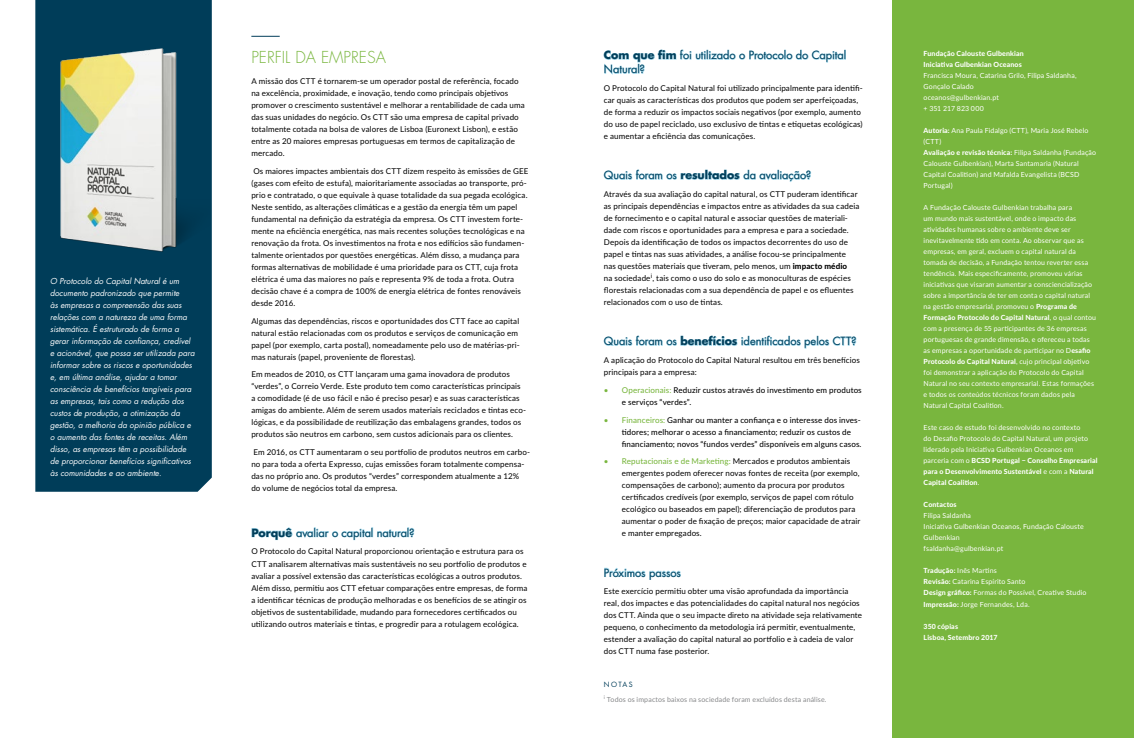
<style>
.page{position:relative;width:1134px;height:738px;background:#fff}
.page>*{position:absolute;margin:0;border:0;box-sizing:border-box;transform-origin:0 0}
.t1{font:300 16px "Futura Std";color:#79b63e}
.t2{font:11px/14px "Futura Std";letter-spacing:-.005em;color:#003d59}
.t3{font:8px/12px "Lato";letter-spacing:.015em;color:#000}
.t4{font:italic 8px/12px "Futura Std";color:#fff}
.t5{font:500 8px/12px "Lato";letter-spacing:.015em;color:#000}
.t6{font:7px/11px "Lato";letter-spacing:.02em;color:#fff}
.t7{font:800 7px/11px "Lato";letter-spacing:.02em;color:#fff}
.t8{font:7px "Lato";letter-spacing:.02em;color:#87888a}
.t9{font:7px "Futura Std";letter-spacing:.2em;color:#003d59}
.s1{font-weight:700}
.s2{font-weight:800}
.s3{color:#79b63e}
.s4{font-weight:500;color:#79b63e}
</style>
<div class="page">
<svg style="left:252px;top:527px;width:162px;height:12px"></svg>
<svg style="left:251px;top:36px;width:29px;height:1px"></svg>
<svg style="left:604px;top:50px;width:242px;height:24px"></svg>
<svg style="left:604px;top:170px;width:207px;height:12px"></svg>
<svg style="left:604px;top:335px;width:252px;height:13px"></svg>
<svg style="left:604px;top:567px;width:77px;height:12px"></svg>
<div style="left:893px;top:0;width:241px;height:737px;background:#79b63e"></div>
<div style="left:35px;top:0;width:177px;height:491px;background:#003d59"></div>
<img style="left:35px;top:40px;width:177px;height:218px">
<p class="t4" style="left:50px;top:274px;width:146px">O Protocolo do Capital Natural é um documento padronizado que permite<br>às empresas a compreensão das suas relações com a natureza de uma forma sistemática. É estruturado de forma a gerar informação de confiança, credível e acionável, que possa ser utilizada para informar sobre os riscos e oportunidades e, em última análise, ajudar a tomar consciência de benefícios tangíveis para as empresas, tais como a redução dos custos de produção, a otimização da gestão, a melhoria da opinião pública e o aumento das fontes de receitas. Além disso, as empresas têm a possibilidade de proporcionar benefícios significativos às comunidades e ao ambiente.</p>
<h1 class="t1" style="left:251px;top:48px;width:136px">PERFIL DA EMPRESA</h1>
<h2 class="t2" style="left:604px;top:48px;width:244px"><span class="s1">Com que fim</span> foi utilizado o Protocolo do Capital<br>Natural?</h2>
<p class="t3" style="left:604px;top:82px;width:260px">O Protocolo do Capital Natural foi utilizado principalmente para identifi&shy;car quais as características dos produtos que podem ser aperfeiçoadas, de forma a reduzir os impactos sociais negativos (por exemplo, aumento do uso de papel reciclado, uso exclusivo de tintas e etiquetas ecológicas) e aumentar a eficiência das comunicações.</p>
<h2 class="t2" style="left:604px;top:168px;width:209px">Quais foram os <span class="s1">resultados</span> da avaliação?</h2>
<p class="t3" style="left:604px;top:188px;width:257px">Através da sua avaliação do capital natural, os CTT puderam identificar as principais dependências e impactos entre as atividades da sua cadeia de fornecimento e o capital natural e associar questões de materiali&shy;dade com riscos e oportunidades para a empresa e para a sociedade.<br>Depois da identificação de todos os impactos decorrentes do uso de papel e tintas nas suas atividades, a análise focou-se principalmente nas questões materiais que tiveram, pelo menos, um <span class="s2">impacto médio<br></span>na sociedade<sup>i</sup>, tais como o uso do solo e as monoculturas de espécies florestais relacionadas com a sua dependência de papel e os efluentes relacionados com o uso de tintas.</p>
<h2 class="t2" style="left:604px;top:334px;width:254px">Quais foram os <span class="s1">benefícios</span> identificados pelos CTT?</h2>
<p class="t3" style="left:604px;top:353px;width:257px">A aplicação do Protocolo do Capital Natural resultou em três benefícios principais para a empresa:</p>
<p class="t5" style="left:622px;top:383px;width:241px;text-indent:-18px"><span class="s3">• Operacionais:</span> Reduzir custos através do investimento em produtos e serviços “verdes”.</p>
<p class="t5" style="left:622px;top:413px;width:241px;text-indent:-18px"><span class="s3">• Financeiros:</span> Ganhar ou manter a confiança e o interesse dos inves&shy;tidores; melhorar o acesso a financiamento; reduzir os custos de financiamento; novos “fundos verdes” disponíveis em alguns casos.</p>
<p class="t3" style="left:622px;top:454px;width:240px;text-indent:-18px"><span class="s4">• Reputacionais e de Marketing:</span> Mercados e produtos ambientais emergentes podem oferecer novas fontes de receita (por exemplo, compensações de carbono); aumento da procura por produtos certificados credíveis (por exemplo, serviços de papel com rótulo ecológico ou baseados em papel); diferenciação de produtos para aumentar o poder de fixação de preços; maior capacidade de atrair e manter empregados.</p>
<h2 class="t2" style="left:604px;top:565px;width:79px">Próximos passos</h2>
<p class="t3" style="left:604px;top:584px;width:260px">Este exercício permitiu obter uma visão aprofundada da importância real, dos impactes e das potencialidades do capital natural nos negócios dos CTT. Ainda que o seu impacte direto na atividade seja relativamente pequeno, o conhecimento da metodologia irá permitir, eventualmente, estender a avaliação do capital natural ao portfolio e à cadeia de valor dos CTT numa fase posterior.</p>
<p class="t8" style="left:604px;top:693px;width:224px"><sup>i</sup> Todos os impactos baixos na sociedade foram excluídos desta análise.</p>
<p class="t3" style="left:251px;top:75px;width:275px">A missão dos CTT é tornarem-se um operador postal de referência, focado na excelência, proximidade, e inovação, tendo como principais objetivos promover o crescimento sustentável e melhorar a rentabilidade de cada uma das suas unidades do negócio. Os CTT são uma empresa de capital privado totalmente cotada na bolsa de valores de Lisboa (Euronext Lisbon), e estão entre as 20 maiores empresas portuguesas em termos de capitalização de mercado.</p>
<p class="t3" style="left:251px;top:164px;width:278px">Os maiores impactes ambientais dos CTT dizem respeito às emissões de GEE (gases com efeito de estufa), maioritariamente associadas ao transporte, pró&shy;prio e contratado, o que equivale à quase totalidade da sua pegada ecológica.<br>Neste sentido, as alterações climáticas e a gestão da energia têm um papel fundamental na definição da estratégia da empresa. Os CTT investem forte&shy;mente na eficiência energética, nas mais recentes soluções tecnológicas e na renovação da frota. Os investimentos na frota e nos edifícios são fundamen&shy;talmente orientados por questões energéticas. Além disso, a mudança para formas alternativas de mobilidade é uma prioridade para os CTT, cuja frota elétrica é uma das maiores no país e representa 9% de toda a frota. Outra decisão chave é a compra de 100% de energia elétrica de fontes renováveis desde 2016.</p>
<p class="t3" style="left:251px;top:314px;width:270px">Algumas das dependências, riscos e oportunidades dos CTT face ao capital natural estão relacionadas com os produtos e serviços de comunicação em papel (por exemplo, carta postal), nomeadamente pelo uso de matérias-pri&shy;mas naturais (papel, proveniente de florestas).</p>
<p class="t3" style="left:251px;top:368px;width:276px">Em meados de 2010, os CTT lançaram uma gama inovadora de produtos “verdes”, o Correio Verde. Este produto tem como características principais a comodidade (é de uso fácil e não é preciso pesar) e as suas características amigas do ambiente. Além de serem usados materiais reciclados e tintas eco&shy;lógicas, e da possibilidade de reutilização das embalagens grandes, todos os produtos são neutros em carbono, sem custos adicionais para os clientes.</p>
<p class="t3" style="left:251px;top:445px;width:280px">Em 2016, os CTT aumentaram o seu portfolio de produtos neutros em carbo&shy;no para toda a oferta Expresso, cujas emissões foram totalmente compensa&shy;das no próprio ano. Os produtos “verdes” correspondem atualmente a 12% do volume de negócios total da empresa.</p>
<h2 class="t2" style="left:251px;top:525px;width:165px"><span class="s1">Porquê</span> avaliar o capital natural?</h2>
<p class="t3" style="left:251px;top:545px;width:278px">O Protocolo do Capital Natural proporcionou orientação e estrutura para os CTT analisarem alternativas mais sustentáveis no seu portfolio de produtos e avaliar a possível extensão das características ecológicas a outros produtos.<br>Além disso, permitiu aos CTT efetuar comparações entre empresas, de forma a identificar técnicas de produção melhoradas e os benefícios de se atingir os objetivos de sustentabilidade, mudando para fornecedores certificados ou utilizando outros materiais e tintas, e progredir para a rotulagem ecológica.</p>
<p class="t9" style="left:604px;top:679px;width:31px">NOTAS</p>
<p class="t7" style="left:923px;top:47px;width:102px">Fundação Calouste Gulbenkian<br>Iniciativa Gulbenkian Oceanos</p>
<p class="t6" style="left:923px;top:69px;width:154px">Francisca Moura, Catarina Grilo, Filipa Saldanha,<br>Gonçalo Calado<br>oceanos@gulbenkian.pt<br>+ 351 217 823 000</p>
<p class="t6" style="left:923px;top:124px;width:174px"><span class="s2">Autoria:</span> Ana Paula Fidalgo (CTT), Maria José Rebelo (CTT)<br><span class="s2">Avaliação e revisão técnica:</span> Filipa Saldanha (Fundação Calouste Gulbenkian), Marta Santamaria (Natural Capital Coalition) and Mafalda Evangelista (BCSD Portugal)</p>
<p class="t6" style="left:923px;top:201px;width:174px">A Fundação Calouste Gulbenkian trabalha para<br>um mundo mais sustentável, onde o impacto das atividades humanas sobre o ambiente deve ser inevitavelmente tido em conta. Ao observar que as empresas, em geral, excluem o capital natural da tomada de decisão, a Fundação tentou reverter essa tendência. Mais especificamente, promoveu várias iniciativas que visaram aumentar a consciencialização sobre a importância de ter em conta o capital natural na gestão empresarial, promoveu o <span class="s2">Programa de Formação Protocolo do Capital Natural</span>, o qual contou com a presença de 55 participantes de 36 empresas portuguesas de grande dimensão, e ofereceu a todas as empresas a oportunidade de participar no D<span class="s2">esafio Protocolo do Capital Natural</span>, cujo principal objetivo foi demonstrar a aplicação do Protocolo do Capital Natural no seu contexto empresarial. Estas formações e todos os conteúdos técnicos foram dados pela Natural Capital Coalition.</p>
<p class="t6" style="left:923px;top:421px;width:175px">Este caso de estudo foi desenvolvido no contexto<br>do Desafio Protocolo do Capital Natural, um projeto liderado pela Iniciativa Gulbenkian Oceanos em parceria com o <span class="s2">BCSD Portugal − Conselho Empresarial para o Desenvolvimento Sustentável</span> e com a <span class="s2">Natural Capital Coalition</span>.</p>
<p class="t7" style="left:923px;top:498px;width:35px">Contactos</p>
<p class="t6" style="left:923px;top:509px;width:162px">Filipa Saldanha<br>Iniciativa Gulbenkian Oceanos, Fundação Calouste<br>Gulbenkian<br>fsaldanha@gulbenkian.pt</p>
<p class="t6" style="left:923px;top:564px;width:164px"><span class="s2">Tradução:</span> Inês Martins<br><span class="s2">Revisão:</span> Catarina Espírito Santo<br><span class="s2">Design gráfico:</span> Formas do Possível, Creative Studio <span class="s2">Impressão:</span> Jorge Fernandes, Lda.</p>
<p class="t7" style="left:923px;top:619px;width:75px">350 cópias<br>Lisboa, Setembro 2017</p>
</div>
